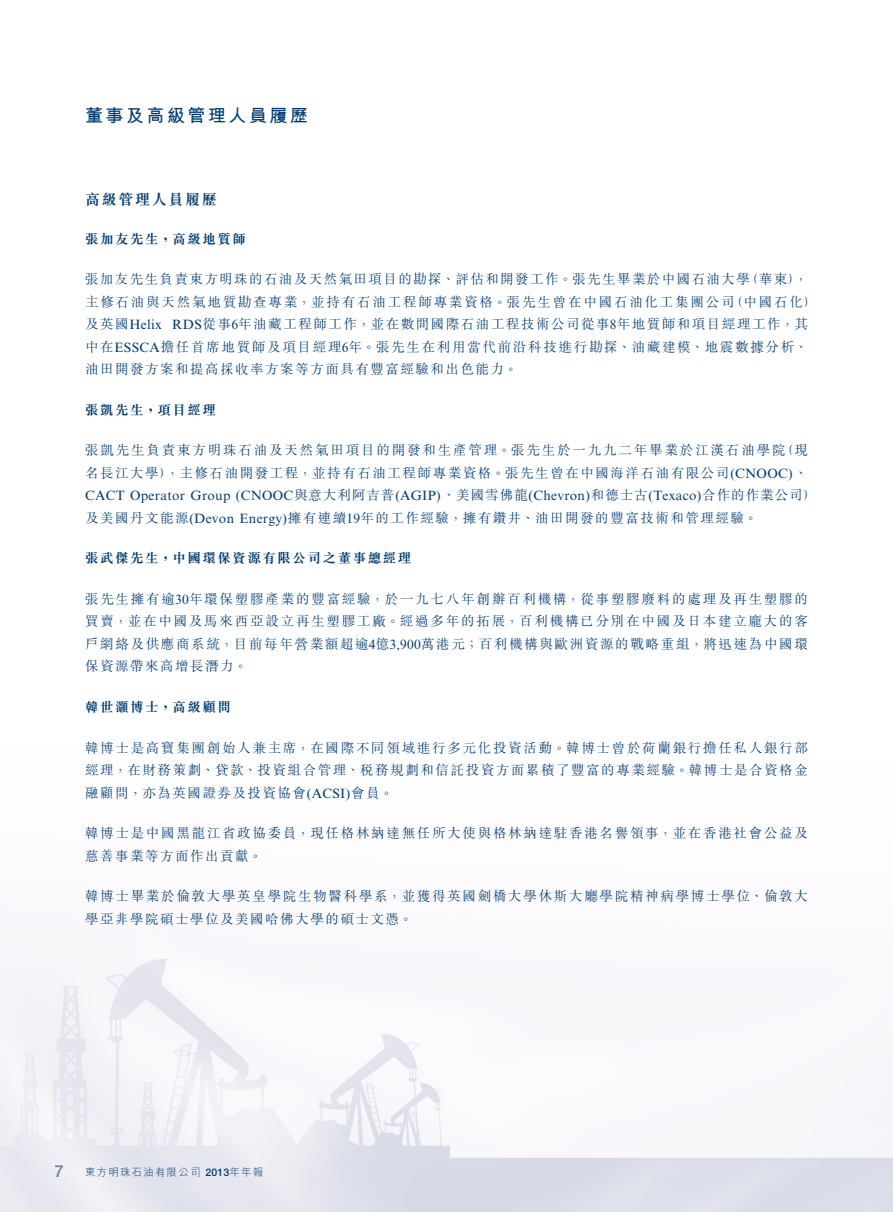
<style>
.page{position:relative;width:893px;height:1212px;background:#fff}
.page>*{position:absolute;margin:0;border:0;box-sizing:border-box;transform-origin:0 0}
.t1{font:700 18px "M Hei HK";letter-spacing:.14em;color:#003b70}
.t2{font:500 16.5px "Helvetica Neue LT Std";color:#6b82a7}
._03_H1{font:700 15px "M Sung HK";letter-spacing:.11em;color:#003b70}
._11_P0{font:300 13.5px/22.5px "M Sung HK";letter-spacing:.115em;color:#003b70}
._04___H2{font:700 13.5px "M Sung HK";letter-spacing:.11em;color:#003b70}
.t3{font:300 10.5px "M Hei HK";letter-spacing:.115em;color:#003b70}
.s1{font-family:"Times New Roman MT Std";font-weight:400}
.s2{font-family:"Helvetica Neue LT Std";font-weight:500}
</style>
<div class="page">
<img style="left:0;top:959px;width:893px;height:253px">
<h1 class="t1" style="left:85px;top:102px;width:225px">董事及高級管理人員履歷</h1>
<p class="_03_H1" style="left:85px;top:189px;width:133px">高級管理人員履歷</p>
<p class="_04___H2" style="left:85px;top:230px;width:162px">張加友先生，高級地質師</p>
<p class="_11_P0" style="left:730px;top:268px;width:88px;text-indent:-645px">張加友先生負責東方明珠的石油及天然氣田項目的勘探、評估和開發工作。張先生畢業於中國石油大學<br>（中國石化(</p>
<p class="_11_P0" style="left:745px;top:268px;width:64px">（華東，(</p>
<p class="_11_P0" style="left:172px;top:290px;width:637px;text-indent:-87px">主修石油與天然氣地質勘查專業，並持有石油工程師專業資格。張先生曾在中國石油化工集團公司<br><span class="s1">RDS</span>從事<span class="s1">6</span>年油藏工程師工作，並在數間國際石油工程技術公司從事<span class="s1">8</span>年地質師和項目經理工作，其</p>
<p class="_11_P0" style="left:85px;top:313px;width:724px">及英國<span class="s1">Helix<br></span>中在<span class="s1">ESSCA</span>擔任首席地質師及項目經理年<span class="s1">6</span> 。張先生在利用當代前沿科技進行勘探、油藏建模、地震數據分析、油田開發方案和提高採收率方案等方面具有豐富經驗和出色能力。</p>
<p class="_04___H2" style="left:85px;top:401px;width:132px">張凱先生，項目經理</p>
<p class="_11_P0" style="left:781px;top:439px;width:29px">（現</p>
<p class="_11_P0" style="left:85px;top:439px;width:733px">張凱先生負責東方明珠石油及天然氣田項目的開發和生產管理。張先生於一九九二年畢業於江漢石油學院<br>名長江大學，）主修石油開發工程，並持有石油工程師專業資格。張先生曾在中國海洋石油有限公司<span class="s1">(CNOOC</span> 、<span class="s1">( CACT Operator Group (CNOOC</span>與意大利阿吉普<span class="s1">(AGIP)</span>、美國雪佛龍<span class="s1">(Chevron)</span>和德士古<span class="s1">(Texaco)</span>合作的作業公司(及美國丹文能源<span class="s1">(Devon Energy)</span>擁有連續<span class="s1">19</span>年的工作經驗，擁有鑽井、油田開發的豐富技術和管理經驗。</p>
<p class="_04___H2" style="left:85px;top:549px;width:328px">張武傑先生，中國環保資源有限公司之董事總經理</p>
<p class="_11_P0" style="left:85px;top:587px;width:724px;text-align:justify">張先生擁有逾<span class="s1">30</span>年環保塑膠產業的豐富經驗，於一九七八年創辦百利機構，從事塑膠廢料的處理及再生塑膠的買賣，並在中國及馬來西亞設立再生塑膠工廠。經過多年的拓展，百利機構已分別在中國及日本建立龐大的客戶網絡及供應商系統，目前每年營業額超逾億<span class="s1">4 3,900</span>萬港元；百利機構與歐洲資源的戰略重組，將迅速為中國環保資源帶來高增長潛力。</p>
<p class="_04___H2" style="left:85px;top:698px;width:147px">韓世灝博士，高級顧問</p>
<p class="_11_P0" style="left:85px;top:736px;width:724px;text-align:justify">韓博士是高寶集團創始人兼主席，在國際不同領域進行多元化投資活動。韓博士曾於荷蘭銀行擔任私人銀行部經理，在財務策劃、貸款、投資組合管理、稅務規劃和信託投資方面累積了豐富的專業經驗。韓博士是合資格金融顧問，亦為英國證券及投資協會<span class="s1">(ACSI)</span>會員。</p>
<p class="_11_P0" style="left:85px;top:821px;width:724px">韓博士是中國黑龍江省政協委員，現任格林納達無任所大使與格林納達駐香港名譽領事，並在香港社會公益及慈善事業等方面作出貢獻。</p>
<p class="_11_P0" style="left:85px;top:884px;width:724px">韓博士畢業於倫敦大學英皇學院生物醫科學系，並獲得英國劍橋大學休斯大廳學院精神病學博士學位、倫敦大學亞非學院碩士學位及美國哈佛大學的碩士文憑。</p>
<p class="t2" style="left:55px;top:1161px;width:11px">7</p>
<p class="t3" style="left:85px;top:1165px;width:180px">東方明珠石油有限公司 <span class="s2">2013</span>年年報</p>
</div>
